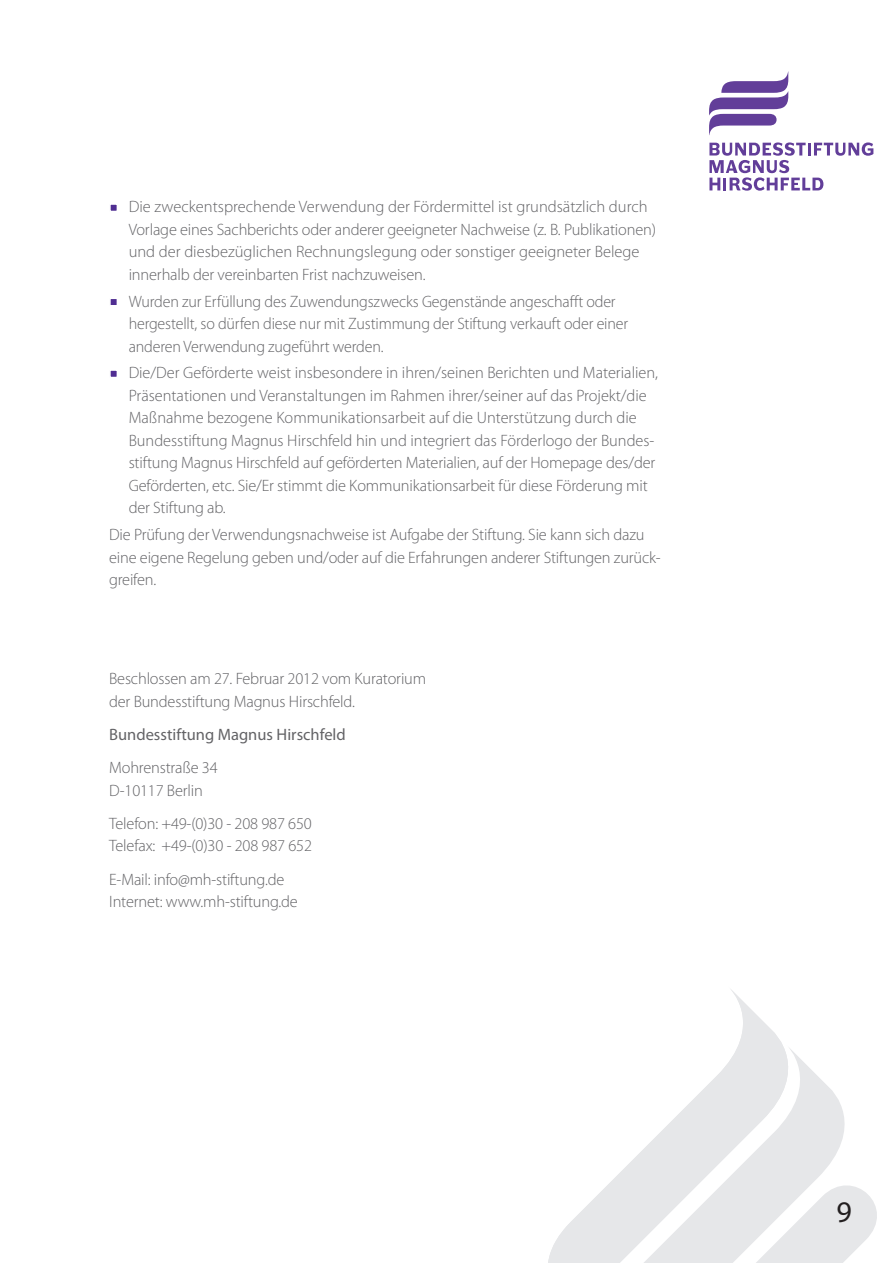
<style>
.page{position:relative;width:893px;height:1263px;background:#fff}
.page>*{position:absolute;margin:0;border:0;box-sizing:border-box;transform-origin:0 0}
.t1{font:30px "Myriad Pro";color:#231f20}
.t2{font:300 16.5px/22.5px "Myriad Pro";letter-spacing:-.01em;color:#636366}
.t3{font:16.5px "Myriad Pro";color:#636366}
</style>
<div class="page">
<svg style="left:709px;top:142px;width:164px;height:49px"></svg>
<svg style="left:709px;top:72px;width:79px;height:63px"></svg>
<svg style="left:110px;top:204px;width:7px;height:7px"></svg>
<svg style="left:110px;top:299px;width:7px;height:6px"></svg>
<svg style="left:110px;top:370px;width:7px;height:7px"></svg>
<svg style="left:869px;top:1196px;width:8px;height:40px"></svg>
<svg style="left:731px;top:990px;width:52px;height:55px"></svg>
<svg style="left:548px;top:1045px;width:321px;height:218px;fill:#e6e7e9"></svg>
<p class="t2" style="left:129px;top:196px;width:529px">Die zweckentsprechende Verwendung der Fördermittel ist grundsätzlich durch Vorlage eines Sachberichts oder anderer geeigneter Nachweise (z. B. Publikationen) und der diesbezüglichen Rechnungslegung oder sonstiger geeigneter Belege innerhalb der vereinbarten Frist nachzuweisen.</p>
<p class="t2" style="left:129px;top:290px;width:501px">Wurden zur Erfüllung des Zuwendungszwecks Gegenstände angeschafft oder hergestellt, so dürfen diese nur mit Zustimmung der Stiftung verkauft oder einer anderen Verwendung zugeführt werden.</p>
<p class="t2" style="left:129px;top:362px;width:531px">Die/Der Geförderte weist insbesondere in ihren/seinen Berichten und Materialien, Präsentationen und Veranstaltungen im Rahmen ihrer/seiner auf das Projekt/die Maßnahme bezogene Kommunikationsarbeit auf die Unterstützung durch die Bundesstiftung Magnus Hirschfeld hin und integriert das Förderlogo der Bundes&shy;stiftung Magnus Hirschfeld auf geförderten Materialien, auf der Homepage des/der Geförderten, etc. Sie/Er stimmt die Kommunikationsarbeit für diese Förderung mit der Stiftung ab.</p>
<p class="t2" style="left:109px;top:524px;width:553px">Die Prüfung der Verwendungsnachweise ist Aufgabe der Stiftung. Sie kann sich dazu eine eigene Regelung geben und/oder auf die Erfahrungen anderer Stiftungen zurück&shy;greifen.</p>
<p class="t2" style="left:109px;top:668px;width:318px">Beschlossen am 27. Februar 2012 vom Kuratorium der Bundesstiftung Magnus Hirschfeld.</p>
<p class="t3" style="left:109px;top:724px;width:238px">Bundesstiftung Magnus Hirschfeld</p>
<p class="t2" style="left:109px;top:757px;width:110px">Mohrenstraße 34<br>D-10117 Berlin</p>
<p class="t2" style="left:109px;top:812px;width:204px">Telefon: +49-(0)30 - 208 987 650<br>Telefax: +49-(0)30 - 208 987 652</p>
<p class="t2" style="left:109px;top:868px;width:190px">E-Mail: info@mh-stiftung.de<br>Internet: www.mh-stiftung.de</p>
<h1 class="t1" style="left:836px;top:1193px;width:17px">9</h1>
</div>
